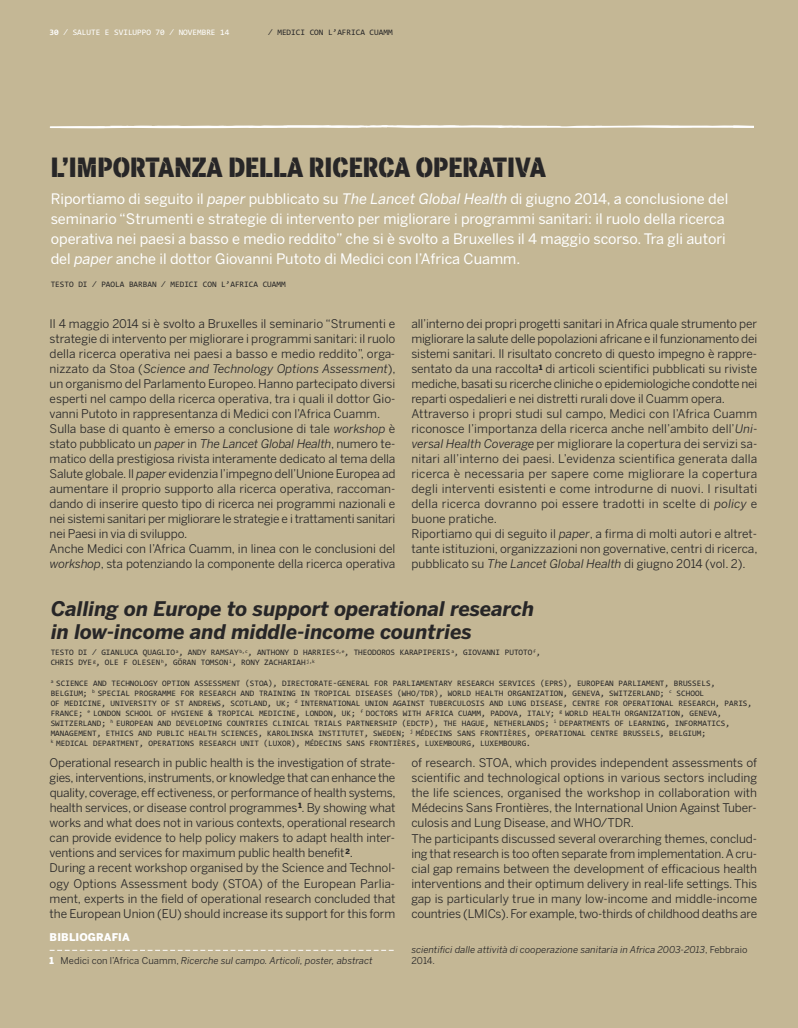
<style>
.page{position:relative;width:798px;height:1028px;background:#fff}
.page>*{position:absolute;margin:0;border:0;box-sizing:border-box;transform-origin:0 0}
.t1{font:26.25px "cuammstencil stencil";color:#272627}
.t2{font:italic 700 20px/22.5px "Benton Sans";color:#272627}
.t3{font:14.38px/20px "Benton Sans";color:#fff}
.t4{font:11.88px/15px "Benton Sans";letter-spacing:-.01em;color:#272627}
.t5{font:900 10.62px "Benton Sans";letter-spacing:.01em;color:#fff}
.t6{font:italic 9.38px/11.9px "Benton Sans";letter-spacing:.01em;color:#272627}
.t7{font:8.38px/10px "Consolas";color:#272627}
.t8{font:8.38px "Consolas";color:#fff}
.s1{font-weight:700}
.s2{font-style:italic}
.s3{font-weight:900;font-style:normal;color:#fff}
.s4{font-style:normal}
</style>
<div class="page">
<div style="left:0;top:0;width:797px;height:1028px;background:#c4b795"></div>
<svg style="left:50px;top:125px;width:703px;height:3px;background:#eeebe2"></svg>
<svg style="left:50px;top:950px;width:343px;height:1px"></svg>
<p class="t8" style="left:50px;top:28px;width:181px"><span class="s1">30</span> ⁄ SALUTE E SVILUPPO 70 ⁄ NOVEMBRE 14</p>
<p class="t7" style="left:268px;top:28px;width:126px">⁄ MEDICI CON L’AFRICA CUAMM</p>
<h1 class="t1" style="left:51px;top:152px;width:496px">L’IMPORTANZA DELLA RICERCA OPERATIVA</h1>
<p class="t3" style="left:51px;top:189px;width:679px">Riportiamo di seguito il <span class="s2">paper</span> pubblicato su <span class="s2">The Lancet Global Health</span> di giugno 2014, a conclusione del seminario “Strumenti e strategie di intervento per migliorare i programmi sanitari: il ruolo della ricerca operativa nei paesi a basso e medio reddito” che si è svolto a Bruxelles il 4 maggio scorso. Tra gli autori del <span class="s2">paper</span> anche il dottor Giovanni Putoto di Medici con l’Africa Cuamm.</p>
<p class="t7" style="left:51px;top:279px;width:236px">TESTO DI ⁄ PAOLA BARBAN ⁄ MEDICI CON L’AFRICA CUAMM</p>
<p class="t4" style="left:411px;top:317px;width:347px">all’interno dei propri progetti sanitari in Africa quale strumento per migliorare la salute delle popolazioni africane e il funzionamento dei sistemi sanitari. Il risultato concreto di questo impegno è rappre&shy;sentato da una raccolta<sup>1</sup> di articoli scientifici pubblicati su riviste mediche,basati su ricerche cliniche o epidemiologiche condotte nei reparti ospedalieri e nei distretti rurali dove il Cuamm opera.<br>Attraverso i propri studi sul campo, Medici con l’Africa Cuamm riconosce l’importanza della ricerca anche nell’ambito dell’<span class="s2">Uni&shy;versal Health Coverage</span> per migliorare la copertura dei servizi sa&shy;nitari all’interno dei paesi. L’evidenza scientifica generata dalla ricerca è necessaria per sapere come migliorare la copertura degli interventi esistenti e come introdurne di nuovi. I risultati della ricerca dovranno poi essere tradotti in scelte di <span class="s2">policy</span> e buone pratiche.<br>Riportiamo qui di seguito il <span class="s2">paper</span>, a firma di molti autori e altret&shy;tante istituzioni, organizzazioni non governative, centri di ricerca, pubblicato su <span class="s2">The Lancet Global Health</span> di giugno 2014 (vol. 2).</p>
<p class="t4" style="left:50px;top:316px;width:347px">Il 4 maggio 2014 si è svolto a Bruxelles il seminario “Strumenti e strategie di intervento per migliorare i programmi sanitari: il ruolo della ricerca operativa nei paesi a basso e medio reddito”, orga&shy;nizzato da Stoa (<span class="s2">Science and Technology Options Assessment</span>), un organismo del Parlamento Europeo. Hanno partecipato diversi esperti nel campo della ricerca operativa, tra i quali il dottor Gio&shy;vanni Putoto in rappresentanza di Medici con l’Africa Cuamm.<br>Sulla base di quanto è emerso a conclusione di tale <span class="s2">workshop</span> è stato pubblicato un <span class="s2">paper</span> in <span class="s2">The Lancet Global Health</span>, numero te&shy;matico della prestigiosa rivista interamente dedicato al tema della Salute globale.Il <span class="s2">paper</span> evidenzia l’impegno dell’Unione Europea ad aumentare il proprio supporto alla ricerca operativa, raccoman&shy;dando di inserire questo tipo di ricerca nei programmi nazionali e nei sistemi sanitari per migliorare le strategie e i trattamenti sanitari nei Paesi in via di sviluppo.<br>Anche Medici con l’Africa Cuamm, in linea con le conclusioni del <span class="s2">workshop</span>, sta potenziando la componente della ricerca operativa</p>
<h2 class="t2" style="left:51px;top:597px;width:484px">Calling on Europe to support operational research in low-income and middle-income countries</h2>
<p class="t7" style="left:51px;top:647px;width:491px">TESTO DI ⁄ GIANLUCA QUAGLIO <sup>A</sup>, ANDY RAMSAY <sup>B,C</sup>, ANTHONY D HARRIES <sup>D,E</sup>, THEODOROS KARAPIPERIS <sup>A</sup>, GIOVANNI PUTOTO <sup>F</sup>,<br>CHRIS DYE <sup>G</sup>, OLE F OLESEN <sup>H</sup>, GÖRAN TOMSON <sup>I</sup>, RONY ZACHARIAH <sup>J,K</sup></p>
<p class="t7" style="left:51px;top:677px;width:702px"><sup>A</sup> SCIENCE AND TECHNOLOGY OPTION ASSESSMENT (STOA), DIRECTORATE-GENERAL FOR PARLIAMENTARY RESEARCH SERVICES (EPRS), EUROPEAN PARLIAMENT, BRUSSELS, BELGIUM; <sup>B</sup> SPECIAL PROGRAMME FOR RESEARCH AND TRAINING IN TROPICAL DISEASES (WHO/TDR), WORLD HEALTH ORGANIZATION, GENEVA, SWITZERLAND; <sup>C</sup> SCHOOL<br>OF MEDICINE, UNIVERSITY OF ST ANDREWS, SCOTLAND, UK; <sup>D</sup> INTERNATIONAL UNION AGAINST TUBERCULOSIS AND LUNG DISEASE, CENTRE FOR OPERATIONAL RESEARCH, PARIS, FRANCE; <sup>E</sup> LONDON SCHOOL OF HYGIENE &amp; TROPICAL MEDICINE, LONDON, UK; <sup>F</sup> DOCTORS WITH AFRICA CUAMM, PADOVA, ITALY; <sup>G</sup> WORLD HEALTH ORGANIZATION, GENEVA, SWITZERLAND; <sup>H</sup> EUROPEAN AND DEVELOPING COUNTRIES CLINICAL TRIALS PARTNERSHIP (EDCTP), THE HAGUE, NETHERLANDS; <sup>I</sup> DEPARTMENTS OF LEARNING, INFORMATICS, MANAGEMENT, ETHICS AND PUBLIC HEALTH SCIENCES, KAROLINSKA INSTITUTET, SWEDEN; <sup>J</sup> MÉDECINS SANS FRONTIÈRES, OPERATIONAL CENTRE BRUSSELS, BELGIUM;<br><sup>K</sup> MEDICAL DEPARTMENT, OPERATIONS RESEARCH UNIT (LUXOR), MÉDECINS SANS FRONTIÈRES, LUXEMBOURG, LUXEMBOURG.</p>
<p class="t4" style="left:411px;top:755px;width:347px">of research. STOA, which provides independent assessments of scientific and technological options in various sectors including the life sciences, organised the workshop in collaboration with Médecins Sans Frontières, the International Union Against Tuber&shy;culosis and Lung Disease, and WHO/TDR.<br>The participants discussed several overarching themes, conclud&shy;ing that research is too often separate from implementation.A cru&shy;cial gap remains between the development of efficacious health interventions and their optimum delivery in real-life settings. This gap is particularly true in many low-income and middle-income countries (LMICs). For example, two-thirds of childhood deaths are</p>
<p class="t4" style="left:50px;top:755px;width:347px">Operational research in public health is the investigation of strate&shy;gies, interventions,instruments,or knowledge that can enhance the quality, coverage, eff ectiveness,or performance of health systems, health services, or disease control programmes<sup>1</sup>. By showing what works and what does not in various contexts, operational research can provide evidence to help policy makers to adapt health inter&shy;ventions and services for maximum public health benefit <sup>2</sup>.<br>During a recent workshop organised by the Science and Technol&shy;ogy Options Assessment body (STOA) of the European Parlia&shy;ment, experts in the field of operational research concluded that the European Union (EU) should increase its support for this form</p>
<p class="t5" style="left:50px;top:931px;width:82px">BIBLIOGRAFIA</p>
<p class="t6" style="left:50px;top:954px;width:324px"><span class="s3">1</span> <span class="s4">Medici con l’Africa Cuamm,</span> Ricerche sul campo. Articoli, poster, abstract</p>
<p class="t6" style="left:411px;top:943px;width:337px">scientifici dalle attività di cooperazione sanitaria in Africa 2003-2013<span class="s4">, Febbraio<br>2014.</span></p>
</div>
